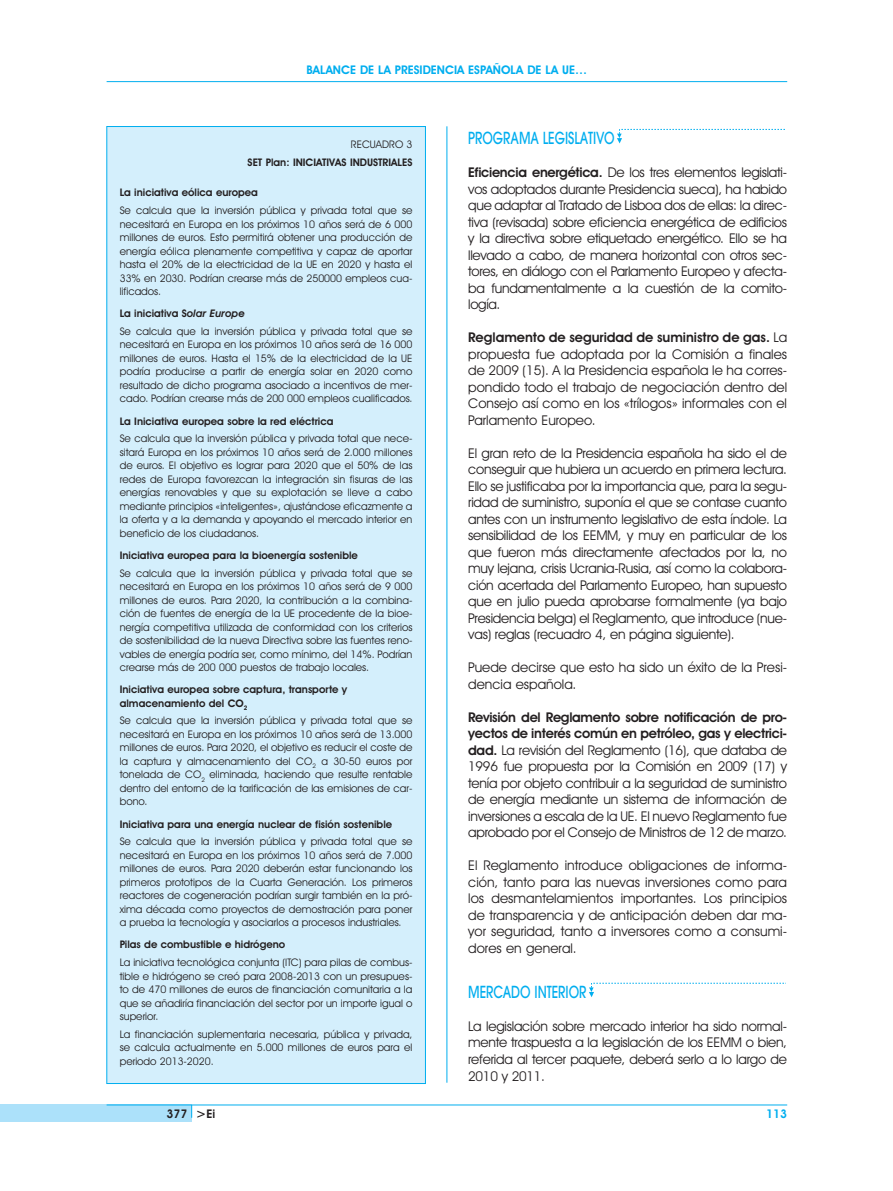
<style>
.page{position:relative;width:893px;height:1191px;background:#fff}
.page>*{position:absolute;margin:0;border:0;box-sizing:border-box;transform-origin:0 0}
.t1{font:500 16.5px "Avant Garde";color:#00aeef;scale:.75 1}
.t2{font:13.5px/16.5px "Avant Garde IT Cby BT";letter-spacing:-.015em;color:#231f20;text-align:justify}
.t3{font:600 12px "Avant Garde IT Cby BT";color:#00aeef}
.t4{font:600 12px "Avant Garde IT Cby BT";color:#231f20}
.t5{font:10.5px/13.5px "Avant Garde IT Cby BT";color:#231f20;text-align:justify}
.t6{font:600 10.5px/13.5px "Avant Garde IT Cby BT";color:#231f20}
.s1{font-weight:600}
.s2{font-weight:600;font-style:italic}
.s3{font-size:12.75px}
</style>
<div class="page">
<hr style="left:107px;top:81px;width:680px;height:1px;background:#00aeef">
<svg style="left:589px;top:982px;width:195px;height:15px"></svg>
<svg style="left:619px;top:128px;width:163px;height:16px"></svg>
<svg style="left:617px;top:129px;width:167px;height:14px"></svg>
<hr style="left:446px;top:126px;width:1px;height:956px;background:#00aeef">
<div style="left:0;top:1104px;width:192px;height:17px;background:#ace1fa"></div>
<hr style="left:107px;top:1104px;width:680px;height:1px;background:#00aeef">
<svg style="left:191px;top:1104px;width:1px;height:13px"></svg>
<div style="left:107px;top:126px;width:318px;height:957px;background:#d4effc"></div>
<p class="t3" style="left:306px;top:65px;width:282px">BALANCE DE LA PRESIDENCIA ESPAÑOLA DE LA UE…</p>
<p class="t5" style="left:351px;top:138px;width:63px">RECUADRO 3</p>
<p class="t6" style="left:248px;top:156px;width:166px">SET Plan: INICIATIVAS INDUSTRIALES</p>
<p class="t6" style="left:120px;top:187px;width:140px">La iniciativa eólica europea</p>
<p class="t5" style="left:120px;top:205px;width:294px">Se calcula que la inversión pública y privada total que se necesitará en Europa en los próximos 10 años será de 6 000 millones de euros. Esto permitirá obtener una producción de energía eólica plenamente competitiva y capaz de aportar hasta el 20% de la electricidad de la UE en 2020 y hasta el 33% en 2030. Podrían crearse más de 250000 empleos cua&shy;lificados.</p>
<p class="t5" style="left:120px;top:305px;width:294px;line-height:17.7px"><span class="s1">La iniciativa S</span><span class="s2">olar Europe<br></span>Se calcula que la inversión pública y privada total que se</p>
<p class="t5" style="left:120px;top:339px;width:294px">necesitará en Europa en los próximos 10 años será de 16 000 millones de euros. Hasta el 15% de la electricidad de la UE podría producirse a partir de energía solar en 2020 como resultado de dicho programa asociado a incentivos de mer&shy;cado. Podrían crearse más de 200 000 empleos cualificados.</p>
<p class="t6" style="left:120px;top:415px;width:215px">La Iniciativa europea sobre la red eléctrica</p>
<p class="t5" style="left:120px;top:433px;width:294px">Se calcula que la inversión pública y privada total que nece&shy;sitará Europa en los próximos 10 años será de 2.000 millones de euros. El objetivo es lograr para 2020 que el 50% de las redes de Europa favorezcan la integración sin fisuras de las energías renovables y que su explotación se lleve a cabo mediante principios «inteligentes», ajustándose eficazmente a la oferta y a la demanda y apoyando el mercado interior en beneficio de los ciudadanos.</p>
<p class="t6" style="left:120px;top:549px;width:240px">Iniciativa europea para la bioenergía sostenible</p>
<p class="t5" style="left:120px;top:567px;width:294px">Se calcula que la inversión pública y privada total que se necesitará en Europa en los próximos 10 años será de 9 000 millones de euros. Para 2020, la contribución a la combina&shy;ción de fuentes de energía de la UE procedente de la bioe&shy;nergía competitiva utilizada de conformidad con los criterios de sostenibilidad de la nueva Directiva sobre las fuentes reno&shy;vables de energía podría ser, como mínimo, del 14%. Podrían crearse más de 200 000 puestos de trabajo locales.</p>
<p class="t6" style="left:120px;top:683px;width:229px">Iniciativa europea sobre captura, transporte y almacenamiento del CO<sub>2</sub></p>
<p class="t5" style="left:120px;top:715px;width:294px">Se calcula que la inversión pública y privada total que se necesitará en Europa en los próximos 10 años será de 13.000 millones de euros. Para 2020, el objetivo es reducir el coste de la captura y almacenamiento del CO<sub>2</sub> a 30-50 euros por tonelada de CO<sub>2</sub> eliminada, haciendo que resulte rentable dentro del entorno de la tarificación de las emisiones de car&shy;bono.</p>
<p class="t6" style="left:120px;top:818px;width:274px">Iniciativa para una energía nuclear de fisión sostenible</p>
<p class="t5" style="left:120px;top:835px;width:294px">Se calcula que la inversión pública y privada total que se necesitará en Europa en los próximos 10 años será de 7.000 millones de euros. Para 2020 deberán estar funcionando los primeros prototipos de la Cuarta Generación. Los primeros reactores de cogeneración podrían surgir también en la pró&shy;xima década como proyectos de demostración para poner a prueba la tecnología y asociarlos a procesos industriales.</p>
<p class="t6" style="left:120px;top:938px;width:167px">Pilas de combustible e hidrógeno</p>
<p class="t5" style="left:120px;top:956px;width:294px">La iniciativa tecnológica conjunta (ITC) para pilas de combus&shy;tible e hidrógeno se creó para 2008-2013 con un presupues&shy;to de 470 millones de euros de financiación comunitaria a la que se añadiría financiación del sector por un importe igual o superior.</p>
<p class="t5" style="left:120px;top:1028px;width:294px">La financiación suplementaria necesaria, pública y privada, se calcula actualmente en 5.000 millones de euros para el periodo 2013-2020.</p>
<h1 class="t1" style="left:468px;top:132px;width:197px">PROGRAMA LEGISLATIVO</h1>
<p class="t2" style="left:468px;top:165px;width:320px"><span class="s1">Eficiencia energética.</span> De los tres elementos legislati&shy;vos adoptados durante Presidencia sueca), ha habido que adaptar al Tratado de Lisboa dos de ellas: la direc&shy;tiva (revisada) sobre eficiencia energética de edificios y la directiva sobre etiquetado energético. Ello se ha llevado a cabo, de manera horizontal con otros sec&shy;tores, en diálogo con el Parlamento Europeo y afecta&shy;ba fundamentalmente a la cuestión de la comito&shy;logía.</p>
<p class="t2" style="left:468px;top:330px;width:320px"><span class="s1">Reglamento de seguridad de suministro de gas.</span> La propuesta fue adoptada por la Comisión a finales de 2009 (15). A la Presidencia española le ha corres&shy;pondido todo el trabajo de negociación dentro del Consejo así como en los «trílogos» informales con el Parlamento Europeo.</p>
<p class="t2" style="left:468px;top:446px;width:320px">El gran reto de la Presidencia española ha sido el de conseguir que hubiera un acuerdo en primera lectura.<br>Ello se justificaba por la importancia que, para la segu&shy;ridad de suministro, suponía el que se contase cuanto antes con un instrumento legislativo de esta índole. La sensibilidad de los EEMM, y muy en particular de los que fueron más directamente afectados por la, no muy lejana, crisis Ucrania-Rusia, así como la colabora&shy;ción acertada del Parlamento Europeo, han supuesto que en julio pueda aprobarse formalmente (ya bajo Presidencia belga) el Reglamento, que introduce (nue&shy;vas) reglas (recuadro 4, en página siguiente).</p>
<p class="t2" style="left:468px;top:660px;width:320px">Puede decirse que esto ha sido un éxito de la Presi&shy;dencia española.</p>
<p class="t2" style="left:468px;top:710px;width:320px"><span class="s1">Revisión del Reglamento sobre notificación de pro&shy;yectos de interés común en petróleo, gas y electrici&shy;dad.</span> La revisión del Reglamento (16), que databa de 1996 fue propuesta por la Comisión en 2009 (17) y tenía por objeto contribuir a la seguridad de suministro de energía mediante un sistema de información de inversiones a escala de la UE. El nuevo Reglamento fue aprobado por el Consejo de Ministros de 12 de marzo.</p>
<p class="t2" style="left:468px;top:858px;width:320px">El Reglamento introduce obligaciones de informa&shy;ción, tanto para las nuevas inversiones como para los desmantelamientos importantes. Los principios de transparencia y de anticipación deben dar ma&shy;yor seguridad, tanto a inversores como a consumi&shy;dores en general.</p>
<h1 class="t1" style="left:468px;top:985px;width:159px">MERCADO INTERIOR</h1>
<p class="t2" style="left:468px;top:1019px;width:320px">La legislación sobre mercado interior ha sido normal&shy;mente traspuesta a la legislación de los EEMM o bien, referida al tercer paquete, deberá serlo a lo largo de 2010 y 2011.</p>
<p class="t4" style="left:166px;top:1108px;width:50px">377 <span class="s3">&gt;</span>Ei</p>
<p class="t3" style="left:766px;top:1108px;width:22px">113</p>
</div>
